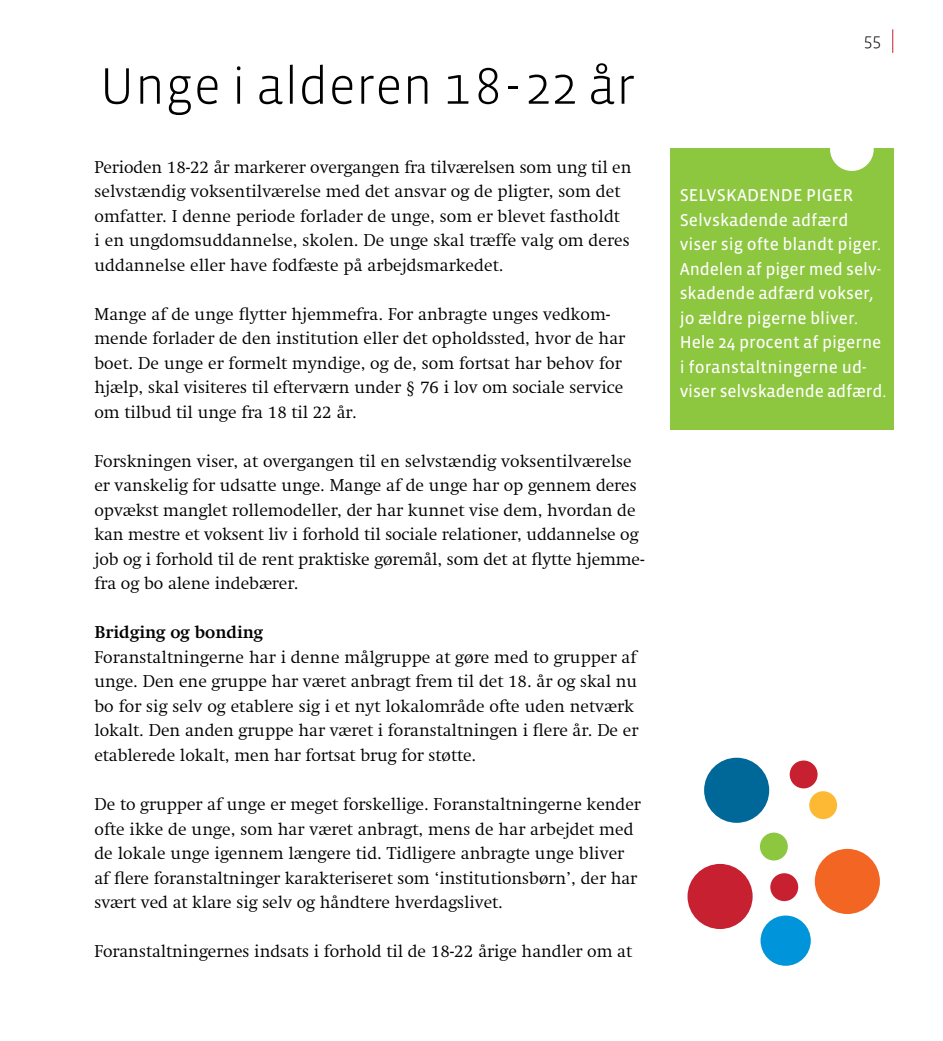
<style>
.page{position:relative;width:943px;height:1041px;background:#fff}
.page>*{position:absolute;margin:0;border:0;box-sizing:border-box;transform-origin:0 0}
.t1{font:300 52.5px "Vista Sans";color:#000}
.t2{font:300 17.5px/24.5px "Swift LT Pro";color:#000}
.t3{font:17.5px/24.5px "Vista Sans Reg";color:#fff}
.t4{font:700 17.5px "Swift LT Pro";color:#000}
.t5{font:300 17.5px "Vista Sans";color:#000}
</style>
<div class="page">
<svg style="left:892px;top:29px;width:1px;height:24px"></svg>
<div style="left:670px;top:148px;width:224px;height:282px;background:#8dc63f"></div>
<div style="left:830px;top:127px;width:44px;height:44px;background:#fff;border-radius:50%"></div>
<div style="left:687px;top:864px;width:66px;height:65px;background:#c72030;border-radius:50%"></div>
<div style="left:815px;top:849px;width:65px;height:65px;background:#f26522;border-radius:50%"></div>
<div style="left:704px;top:758px;width:65px;height:65px;background:#006799;border-radius:50%"></div>
<div style="left:760px;top:915px;width:51px;height:51px;background:#0095da;border-radius:50%"></div>
<div style="left:790px;top:760px;width:28px;height:28px;background:#c72030;border-radius:50%"></div>
<div style="left:809px;top:791px;width:28px;height:28px;background:#fdb933;border-radius:50%"></div>
<div style="left:760px;top:832px;width:28px;height:28px;background:#8dc63f;border-radius:50%"></div>
<div style="left:770px;top:873px;width:28px;height:28px;background:#c72030;border-radius:50%"></div>
<hr style="left:0;top:0;width:1px;height:1041px;background:#007f3e">
<h1 class="t1" style="left:99px;top:59px;width:537px">Unge i alderen 18-22 år</h1>
<p class="t2" style="left:94px;top:155px;width:538px">Perioden 18-22 år markerer overgangen fra tilværelsen som ung til en selvstændig voksentilværelse med det ansvar og de pligter, som det omfatter. I denne periode forlader de unge, som er blevet fastholdt<br>i en ungdomsuddannelse, skolen. De unge skal træffe valg om deres uddannelse eller have fodfæste på arbejdsmarkedet.</p>
<p class="t2" style="left:94px;top:302px;width:532px">Mange af de unge flytter hjemmefra. For anbragte unges vedkom&shy;mende forlader de den institution eller det opholdssted, hvor de har boet. De unge er formelt myndige, og de, som fortsat har behov for hjælp, skal visiteres til efterværn under § 76 i lov om sociale service om tilbud til unge fra 18 til 22 år.</p>
<p class="t2" style="left:94px;top:449px;width:552px">Forskningen viser, at overgangen til en selvstændig voksentilværelse er vanskelig for udsatte unge. Mange af de unge har op gennem deres opvækst manglet rollemodeller, der har kunnet vise dem, hvordan de kan mestre et voksent liv i forhold til sociale relationer, uddannelse og job og i forhold til de rent praktiske gøremål, som det at flytte hjemme&shy;fra og bo alene indebærer.</p>
<p class="t4" style="left:94px;top:622px;width:170px">Bridging og bonding</p>
<p class="t2" style="left:94px;top:645px;width:545px">Foranstaltningerne har i denne målgruppe at gøre med to grupper af unge. Den ene gruppe har været anbragt frem til det 18. år og skal nu bo for sig selv og etablere sig i et nyt lokalområde ofte uden netværk lokalt. Den anden gruppe har været i foranstaltningen i flere år. De er etablerede lokalt, men har fortsat brug for støtte.</p>
<p class="t2" style="left:94px;top:792px;width:548px">De to grupper af unge er meget forskellige. Foranstaltningerne kender ofte ikke de unge, som har været anbragt, mens de har arbejdet med de lokale unge igennem længere tid. Tidligere anbragte unge bliver af flere foranstaltninger karakteriseret som ‘institutionsbørn’, der har svært ved at klare sig selv og håndtere hverdagslivet.</p>
<p class="t2" style="left:94px;top:939px;width:539px">Foranstaltningernes indsats i forhold til de 18-22 årige handler om at</p>
<p class="t5" style="left:864px;top:31px;width:19px">55</p>
<p class="t3" style="left:680px;top:184px;width:208px">Selvskadende piger<br>Selvskadende adfærd viser sig ofte blandt piger.<br>Andelen af piger med selv&shy;skadende adfærd vokser, jo ældre pigerne bliver.<br>Hele 24 procent af pigerne i foranstaltningerne ud&shy;viser selvskadende adfærd.</p>
</div>
